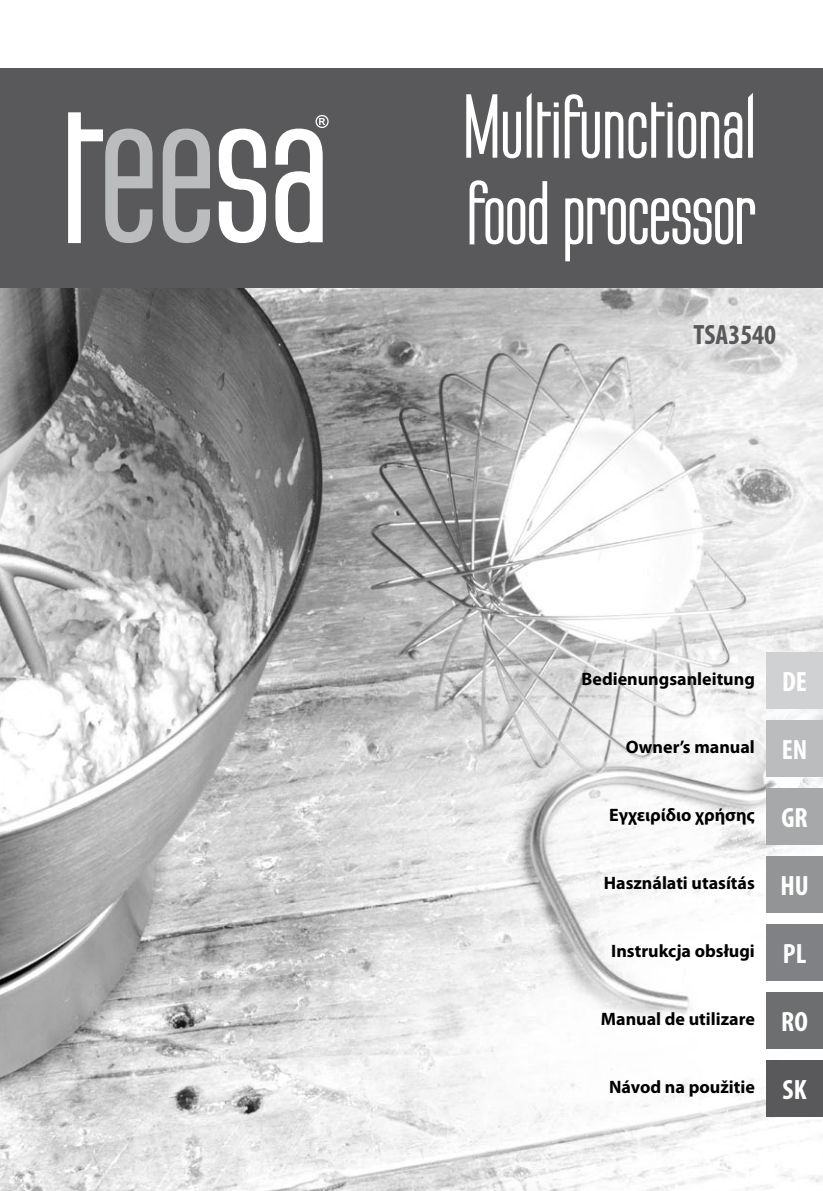
<style>
.page{position:relative;width:823px;height:1191px;background:#fff}
.page>*{position:absolute;margin:0;border:0;box-sizing:border-box;transform-origin:0 0}
.t1{font:700 76px/86px "Labtop";letter-spacing:.025em;color:#fff}
.t2{font:700 condensed 28px "Myriad Pro";color:#fff}
.t3{font:700 condensed 28px "Myriad Pro";color:#59595b}
.t4{font:700 18px "Myriad Pro";color:#000}
</style>
<div class="page">
<img style="left:0;top:287px;width:822px;height:904px">
<div style="left:0;top:68px;width:822px;height:219px;background:#59595b"></div>
<svg style="left:68px;top:112px;width:84px;height:131px"></svg>
<svg style="left:163px;top:129px;width:47px;height:114px"></svg>
<svg style="left:219px;top:129px;width:47px;height:114px"></svg>
<svg style="left:275px;top:115px;width:53px;height:128px"></svg>
<div style="left:765px;top:720px;width:57px;height:57px;background:#bbbcbe"></div>
<div style="left:765px;top:652px;width:57px;height:57px;background:#d0d1d3"></div>
<div style="left:765px;top:788px;width:57px;height:57px;background:#a6a8aa"></div>
<div style="left:765px;top:856px;width:57px;height:57px;background:#929496"></div>
<div style="left:765px;top:924px;width:57px;height:57px;background:#808184"></div>
<div style="left:765px;top:992px;width:57px;height:57px;background:#6d6e70"></div>
<div style="left:765px;top:1060px;width:57px;height:57px;background:#59595b"></div>
<h1 class="t1" style="left:464px;top:85px;width:292px">Multifunctional food processor</h1>
<h2 class="t3" style="left:693px;top:317px;width:84px">TSA3540</h2>
<p class="t4" style="left:581px;top:667px;width:175px">Bedienungsanleitung</p>
<h2 class="t2" style="left:781px;top:664px;width:26px">DE</h2>
<p class="t4" style="left:625px;top:735px;width:130px">Owner’s manual</p>
<h2 class="t2" style="left:781px;top:732px;width:27px">EN</h2>
<p class="t4" style="left:608px;top:803px;width:147px">Εγχειρίδιο χρήσης</p>
<h2 class="t2" style="left:781px;top:800px;width:28px">GR</h2>
<p class="t4" style="left:603px;top:871px;width:152px">Használati utasítás</p>
<h2 class="t2" style="left:779px;top:868px;width:30px">HU</h2>
<p class="t4" style="left:611px;top:939px;width:145px">Instrukcja obsługi</p>
<h2 class="t2" style="left:782px;top:936px;width:25px">PL</h2>
<p class="t4" style="left:600px;top:1007px;width:155px">Manual de utilizare</p>
<h2 class="t2" style="left:780px;top:1004px;width:28px">RO</h2>
<p class="t4" style="left:608px;top:1075px;width:147px">Návod na použitie</p>
<h2 class="t2" style="left:782px;top:1072px;width:25px">SK</h2>
</div>
